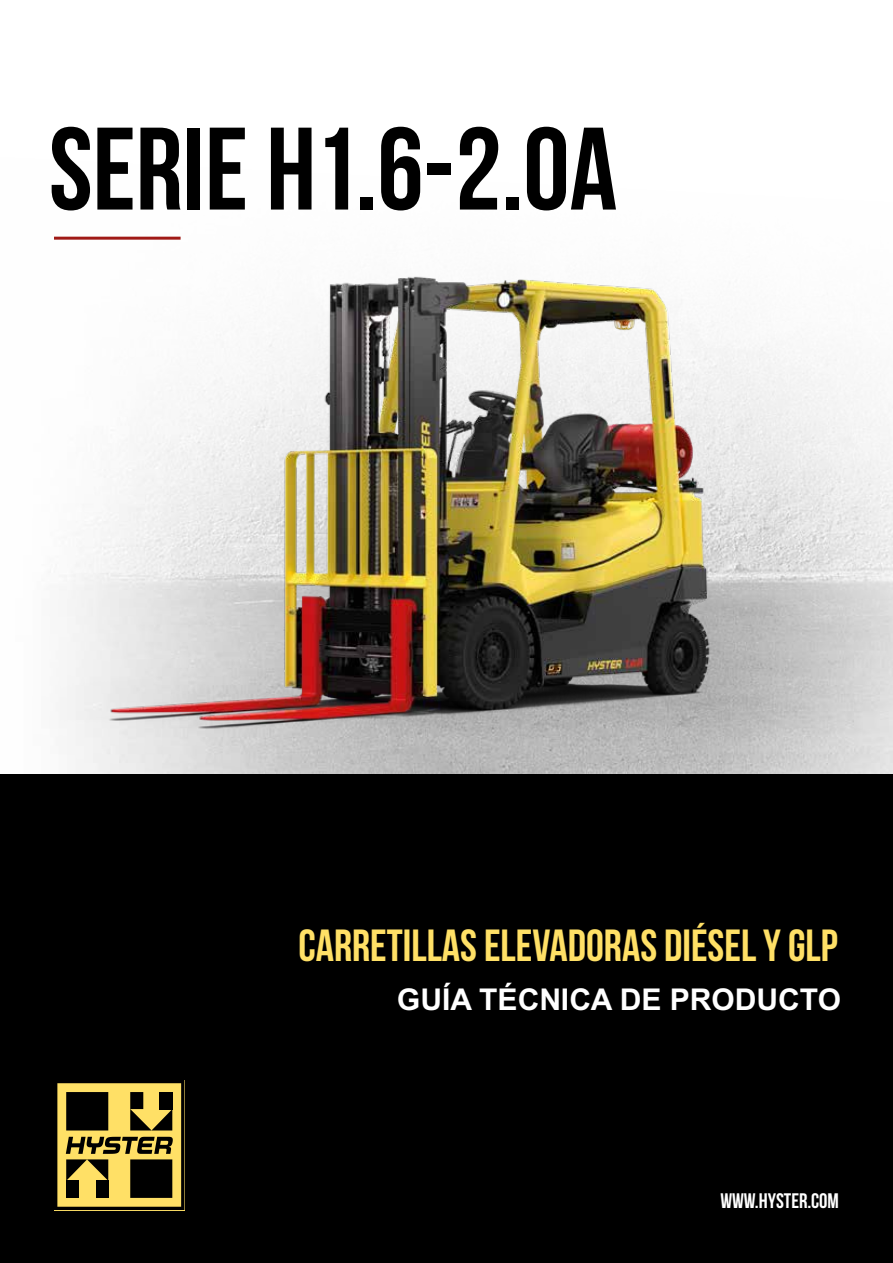
<style>
.page{position:relative;width:893px;height:1263px;background:#fff}
.page>*{position:absolute;margin:0;border:0;box-sizing:border-box;transform-origin:0 0}
.t1{font:700 117px "Bebas Neue";color:#000}
.t2{font:700 45px "Bebas Neue";color:#ffe066}
.t3{font:700 30px "Arial MT Std";color:#fff}
.t4{font:700 21px "Bebas Neue";color:#fff}
</style>
<div class="page">
<img style="left:54px;top:236px;width:839px;height:538px">
<div style="left:0;top:774px;width:893px;height:489px;background:#000"></div>
<svg style="left:57px;top:1083px;width:125px;height:124px"></svg>
<div style="left:66px;top:1092px;width:42px;height:38px;background:#000"></div>
<hr style="left:54px;top:237px;width:127px;height:3px;background:#a01a16">
<img style="left:60px;top:236px;width:714px;height:538px">
<h1 class="t1" style="left:49px;top:105px;width:570px">SERIE h1.6-2.0A</h1>
<p class="t2" style="left:298px;top:921px;width:541px">CARRETILLAS ELEVADORAS DIÉSEL Y GLP</p>
<p class="t3" style="left:397px;top:982px;width:445px">GUÍA TÉCNICA DE PRODUCTO</p>
<p class="t4" style="left:720px;top:1189px;width:120px">WWW.HYSTER.COM</p>
</div>
